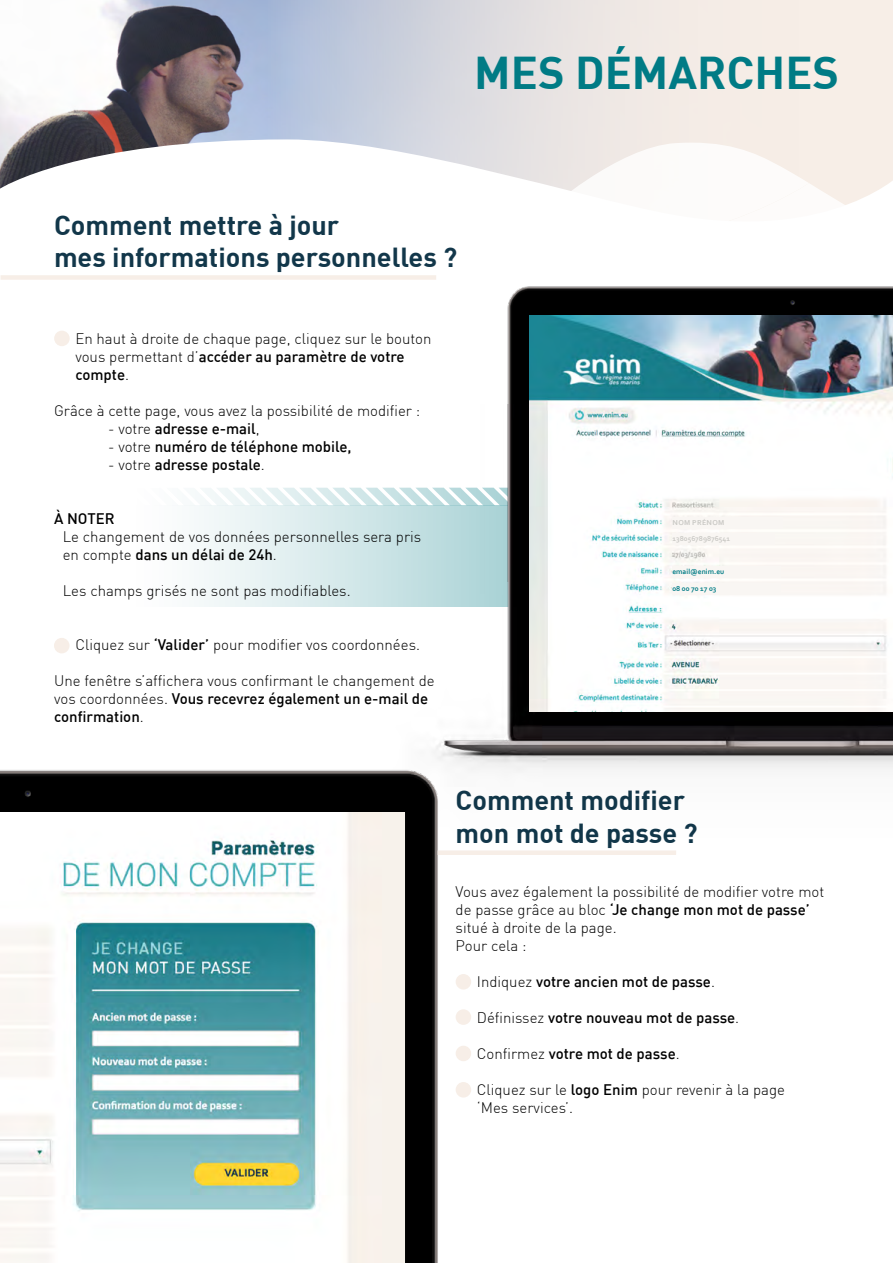
<style>
.page{position:relative;width:893px;height:1263px;background:#fff}
.page>*{position:absolute;margin:0;border:0;box-sizing:border-box;transform-origin:0 0}
.t1{font:700 45px "DIN";color:#007b85}
.t2{font:700 27px/32.4px "DIN";color:#12374a}
.t3{font:300 15px/18px "DIN";color:#000}
.t4{font:500 15px "DIN";color:#000}
.t5{font:700 7.5px/16.2px "Corbel";color:#c9c8c4}
.t6{font:700 7.5px "Corbel";color:#007b85}
.s1{font-weight:500}
.s2{font-weight:300}
</style>
<div class="page">
<img style="left:0;top:0;width:268px;height:139px">
<svg style="left:268px;top:0;width:625px;height:139px;background:#e1dfe2"></svg>
<svg style="left:0;top:139px;width:893px;height:66px"></svg>
<svg style="left:200px;top:488px;width:152px;height:17px"></svg>
<svg style="left:184px;top:505px;width:168px;height:102px;fill:#e6f2f3"></svg>
<div style="left:1px;top:275px;width:435px;height:5px;background:#f7eee7"></div>
<div style="left:54px;top:331px;width:16px;height:15px;background:#f7eee7;border-radius:50%"></div>
<img style="left:507px;top:286px;width:386px;height:119px">
<img style="left:352px;top:405px;width:541px;height:367px">
<img style="left:529px;top:316px;width:364px;height:395px">
<img style="left:0;top:765px;width:472px;height:498px">
<img style="left:0;top:813px;width:404px;height:450px">
<div style="left:438px;top:850px;width:238px;height:5px;background:#f7eee7"></div>
<div style="left:54px;top:638px;width:16px;height:15px;background:#f7eee7;border-radius:50%"></div>
<div style="left:456px;top:974px;width:15px;height:15px;background:#f7eee7;border-radius:50%"></div>
<div style="left:456px;top:1009px;width:15px;height:16px;background:#f7eee7;border-radius:50%"></div>
<div style="left:456px;top:1046px;width:15px;height:15px;background:#f7eee7;border-radius:50%"></div>
<div style="left:456px;top:1082px;width:15px;height:15px;background:#f7eee7;border-radius:50%"></div>
<div style="left:672px;top:517px;width:111px;height:11px;background:#f9f6f3"></div>
<div style="left:672px;top:533px;width:103px;height:11px;background:#f9f6f3"></div>
<div style="left:672px;top:566px;width:108px;height:12px;background:#f9f6f3"></div>
<div style="left:672px;top:583px;width:108px;height:11px;background:#f9f6f3"></div>
<h1 class="t1" style="left:474px;top:44px;width:366px">MES DÉMARCHES</h1>
<h2 class="t2" style="left:54px;top:208px;width:405px">Comment mettre à jour<br>mes informations personnelles ?</h2>
<p class="t3" style="left:75px;top:329px;width:358px">En haut à droite de chaque page, cliquez sur le bouton vous permettant d’<span class="s1">accéder au paramètre de votre compte</span>.</p>
<p class="t3" style="left:54px;top:401px;width:368px">Grâce à cette page, vous avez la possibilité de modifier :</p>
<p class="t4" style="left:108px;top:419px;width:153px"><span class="s2">- votre</span> adresse e-mail<span class="s2">,</span></p>
<p class="t4" style="left:108px;top:437px;width:245px"><span class="s2">- votre</span> numéro de téléphone mobile,</p>
<p class="t4" style="left:108px;top:455px;width:158px"><span class="s2">- votre</span> adresse postale<span class="s2">.</span></p>
<p class="t4" style="left:54px;top:509px;width:62px">À NOTER</p>
<p class="t3" style="left:63px;top:527px;width:360px">Le changement de vos données personnelles sera pris en compte <span class="s1">dans un délai de 24h</span>.</p>
<p class="t3" style="left:63px;top:581px;width:289px">Les champs grisés ne sont pas modifiables.</p>
<p class="t3" style="left:75px;top:635px;width:346px">Cliquez sur <span class="s1">‘Valider’</span> pour modifier vos coordonnées.</p>
<p class="t3" style="left:54px;top:671px;width:382px">Une fenêtre s’affichera vous confirmant le changement de vos coordonnées. <span class="s1">Vous recevrez également un e-mail de confirmation</span>.</p>
<p class="t5" style="left:672px;top:514px;width:59px">NOM PRÉNOM<br>138056789876541</p>
<p class="t6" style="left:672px;top:567px;width:53px">email@enim.eu</p>
<p class="t6" style="left:672px;top:584px;width:46px">08 00 70 17 03</p>
<h2 class="t2" style="left:456px;top:783px;width:243px">Comment modifier mon mot de passe ?</h2>
<p class="t3" style="left:456px;top:882px;width:370px">Vous avez également la possibilité de modifier votre mot de passe grâce au bloc <span class="s1">‘Je change mon mot de passe’ </span>situé à droite de la page.<br>Pour cela :</p>
<p class="t4" style="left:477px;top:972px;width:240px"><span class="s2">Indiquez</span> votre ancien mot de passe<span class="s2">.</span></p>
<p class="t4" style="left:477px;top:1008px;width:264px"><span class="s2">Définissez</span> votre nouveau mot de passe<span class="s2">.</span></p>
<p class="t4" style="left:477px;top:1044px;width:204px"><span class="s2">Confirmez</span> votre mot de passe<span class="s2">.</span></p>
<p class="t3" style="left:477px;top:1080px;width:310px">Cliquez sur le <span class="s1">logo Enim</span> pour revenir à la page ‘Mes services’.</p>
</div>
